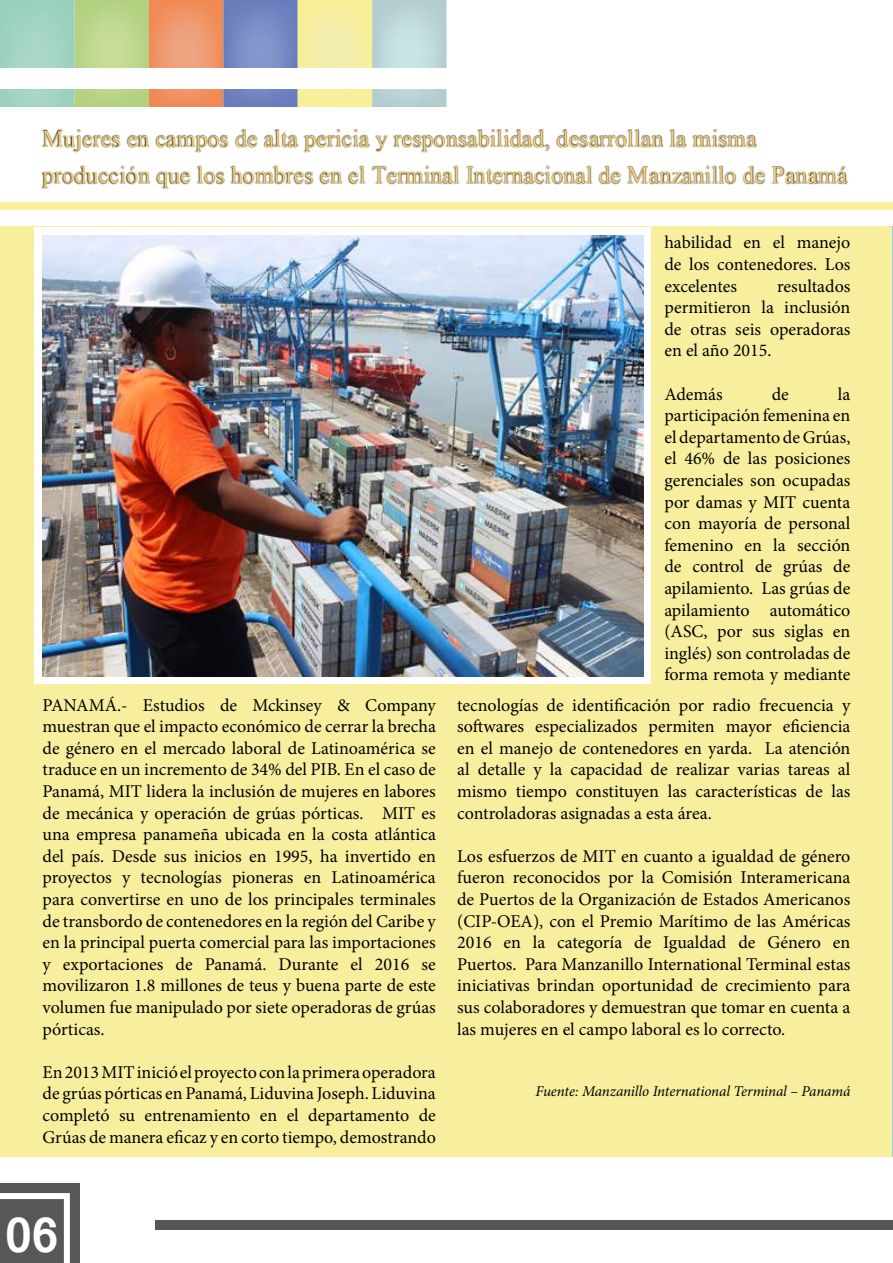
<style>
.page{position:relative;width:893px;height:1263px;background:#fff}
.page>*{position:absolute;margin:0;border:0;box-sizing:border-box;transform-origin:0 0}
.t1{font:700 46.5px "Kartika";color:#fff}
.t2{font:24px/36px "Iskoola Pota";color:#f7d271}
.t3{font:18px/21.6px "Minion Pro";color:#000;text-align:justify}
.t4{font:italic 15px "Minion Pro";letter-spacing:-.01em;color:#000}
</style>
<div class="page">
<img style="left:0;top:0;width:447px;height:107px">
<div style="left:0;top:68px;width:893px;height:20px;background:#fff"></div>
<div style="left:155px;top:1220px;width:738px;height:9px;background:#575756"></div>
<div style="left:0;top:1183px;width:80px;height:80px;background:#575756"></div>
<svg style="left:0;top:1193px;width:70px;height:70px"></svg>
<div style="left:0;top:202px;width:893px;height:7px;background:#f7ef9d"></div>
<div style="left:0;top:226px;width:893px;height:931px;background:#f7ef9d"></div>
<svg style="left:41px;top:129px;width:807px;height:60px"></svg>
<div style="left:35px;top:227px;width:616px;height:457px;background:#fff"></div>
<img style="left:43px;top:235px;width:600px;height:441px">
<h2 class="t2" style="left:43px;top:121px;width:806px">Mujeres en campos de alta pericia y responsabilidad, desarrollan la misma producción que los hombres en el Terminal Internacional de Manzanillo de Panamá</h2>
<p class="t3" style="left:43px;top:694px;width:395px">PANAMÁ.- Estudios de Mckinsey &amp; Company muestran que el impacto económico de cerrar la brecha de género en el mercado laboral de Latinoamérica se traduce en un incremento de 34% del PIB. En el caso de Panamá, MIT lidera la inclusión de mujeres en labores de mecánica y operación de grúas pórticas. MIT es una empresa panameña ubicada en la costa atlántica del país. Desde sus inicios en 1995, ha invertido en proyectos y tecnologías pioneras en Latinoamérica para convertirse en uno de los principales terminales de transbordo de contenedores en la región del Caribe y en la principal puerta comercial para las importaciones y exportaciones de Panamá. Durante el 2016 se movilizaron 1.8 millones de teus y buena parte de este volumen fue manipulado por siete operadoras de grúas pórticas.</p>
<p class="t3" style="left:43px;top:1061px;width:395px">En 2013 MIT inició el proyecto con la primera operadora de grúas pórticas en Panamá, Liduvina Joseph. Liduvina completó su entrenamiento en el departamento de Grúas de manera eficaz y en corto tiempo, demostrando</p>
<p class="t3" style="left:664px;top:232px;width:188px">habilidad en el manejo de los contenedores. Los excelentes</p>
<p class="t3" style="left:664px;top:275px;width:188px;text-indent:113px">resultados permitieron la inclusión de otras seis operadoras en el año 2015.</p>
<p class="t3" style="left:664px;top:383px;width:60px">Además</p>
<p class="t3" style="left:772px;top:383px;width:19px">de</p>
<p class="t3" style="left:664px;top:383px;width:188px;text-indent:174px">la participación femenina en el departamento de Grúas, el 46% de las posiciones gerenciales son ocupadas por damas y MIT cuenta con mayoría de personal femenino en la sección de control de grúas de apilamiento. Las grúas de apilamiento automático (ASC, por sus siglas en inglés) son controladas de forma remota y mediante</p>
<p class="t3" style="left:457px;top:694px;width:395px">tecnologías de identificación por radio frecuencia y softwares especializados permiten mayor eficiencia en el manejo de contenedores en yarda. La atención al detalle y la capacidad de realizar varias tareas al mismo tiempo constituyen las características de las controladoras asignadas a esta área.</p>
<p class="t3" style="left:457px;top:845px;width:395px">Los esfuerzos de MIT en cuanto a igualdad de género fueron reconocidos por la Comisión Interamericana de Puertos de la Organización de Estados Americanos (CIP-OEA), con el Premio Marítimo de las Américas 2016 en la categoría de Igualdad de Género en Puertos. Para Manzanillo International Terminal estas iniciativas brindan oportunidad de crecimiento para sus colaboradores y demuestran que tomar en cuenta a las mujeres en el campo laboral es lo correcto.</p>
<p class="t4" style="left:535px;top:1081px;width:316px">Fuente: Manzanillo International Terminal – Panamá</p>
<h1 class="t1" style="left:5px;top:1206px;width:55px">06</h1>
</div>
